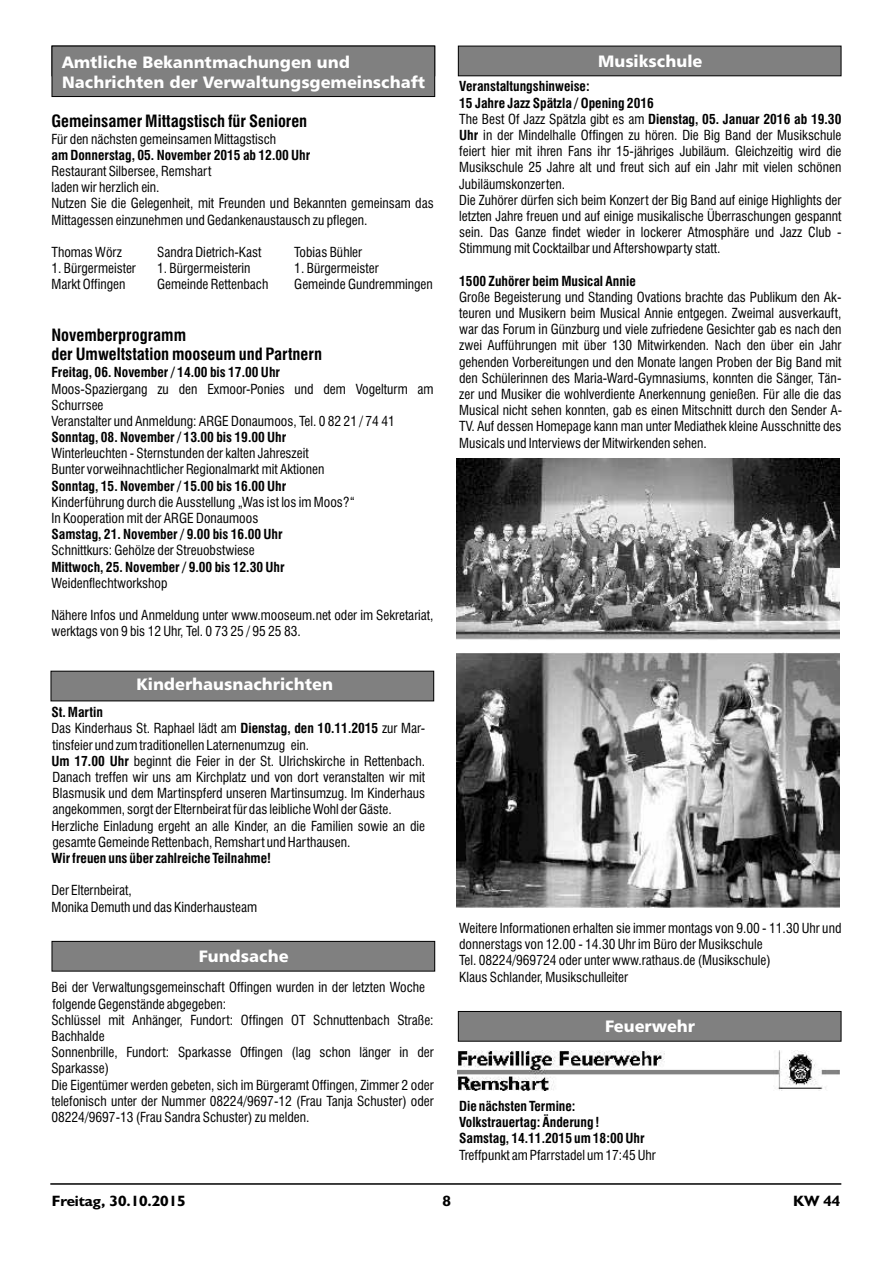
<style>
.page{position:relative;width:893px;height:1263px;background:#fff}
.page>*{position:absolute;margin:0;border:0;box-sizing:border-box;transform-origin:0 0}
.t1{font:16.5px/20.9px "Humanist 777 BT Black B";color:#fff;text-align:center}
.t2{font:700 condensed 16.5px "Swiss 721 BT";color:#000}
.t3{font:700 15px "Humanist 521 BT";letter-spacing:-.005em;color:#000;scale:1.04 1}
.t4{font:condensed 13.5px/16.2px "Swiss 721 BT";color:#000}
.t5{font:700 condensed 13.5px/16.2px "Swiss 721 BT";color:#000}
.s1{font-weight:700}
</style>
<div class="page">
<hr style="left:50px;top:1183px;width:791px;height:2px;background:#000">
<div style="left:52px;top:46px;width:383px;height:51px;background:#808080"></div>
<div style="left:52px;top:46px;width:383px;height:51px;border:1px solid #000"></div>
<div style="left:51px;top:671px;width:383px;height:30px;background:#808080"></div>
<div style="left:51px;top:671px;width:383px;height:30px;border:1px solid #000"></div>
<div style="left:52px;top:941px;width:383px;height:30px;background:#808080"></div>
<div style="left:52px;top:941px;width:383px;height:31px;border:1px solid #000"></div>
<img style="left:457px;top:458px;width:383px;height:182px">
<img style="left:457px;top:652px;width:383px;height:255px">
<div style="left:458px;top:46px;width:383px;height:30px;background:#808080"></div>
<div style="left:458px;top:46px;width:383px;height:30px;border:1px solid #000"></div>
<div style="left:458px;top:1011px;width:383px;height:30px;background:#808080"></div>
<div style="left:458px;top:1011px;width:383px;height:31px;border:1px solid #000"></div>
<img style="left:458px;top:1050px;width:382px;height:41px">
<p class="t1" style="left:62px;top:52px;width:365px">Für unsere Senioren<br>Nachrichten der Verwaltungsgemeinschaft</p>
<p class="t1" style="left:62px;top:53px;width:289px">Amtliche Bekanntmachungen und</p>
<p class="t1" style="left:598px;top:52px;width:106px">Musikschule</p>
<p class="t5" style="left:459px;top:80px;width:196px">Veranstaltungshinweise:<br>15 Jahre Jazz Spätzla / Opening 2016</p>
<p class="t2" style="left:51px;top:114px;width:257px">Gemeinsamer Mittagstisch für Senioren</p>
<p class="t4" style="left:459px;top:112px;width:384px">The Best Of Jazz Spätzla gibt es am <span class="s1">Dienstag, 05. Januar 2016 ab 19.30<br>Uhr</span> in der Mindelhalle Offingen zu hören. Die Big Band der Musikschule</p>
<p class="t4" style="left:51px;top:132px;width:226px">Für den nächsten gemeinsamen Mittagstisch</p>
<p class="t4" style="left:459px;top:144px;width:384px">feiert hier mit ihren Fans ihr 15-jähriges Jubiläum. Gleichzeitig wird die</p>
<p class="t5" style="left:51px;top:148px;width:260px">am Donnerstag, 05. November 2015 ab 12.00 Uhr</p>
<p class="t4" style="left:51px;top:164px;width:162px">Restaurant Silbersee, Remshart</p>
<p class="t4" style="left:459px;top:161px;width:384px">Musikschule 25 Jahre alt und freut sich auf ein Jahr mit vielen schönen<br>Jubiläumskonzerten.</p>
<p class="t4" style="left:51px;top:180px;width:384px">laden wir herzlich ein.<br>Nutzen Sie die Gelegenheit, mit Freunden und Bekannten gemeinsam das</p>
<p class="t4" style="left:459px;top:193px;width:384px">Die Zuhörer dürfen sich beim Konzert der Big Band auf einige Highlights der</p>
<p class="t4" style="left:51px;top:213px;width:317px">Mittagessen einzunehmen und Gedankenaustausch zu pflegen.</p>
<p class="t4" style="left:459px;top:209px;width:384px;text-align:justify">letzten Jahre freuen und auf einige musikalische Überraschungen gespannt sein. Das Ganze findet wieder in lockerer Atmosphäre und Jazz Club - Stimmung mit Cocktailbar und Aftershowparty statt.</p>
<p class="t4" style="left:51px;top:245px;width:72px">Thomas Wörz</p>
<p class="t4" style="left:157px;top:245px;width:106px">Sandra Dietrich-Kast</p>
<p class="t4" style="left:294px;top:245px;width:69px">Tobias Bühler</p>
<p class="t4" style="left:51px;top:261px;width:86px">1. Bürgermeister</p>
<p class="t4" style="left:157px;top:261px;width:95px">1. Bürgermeisterin</p>
<p class="t4" style="left:294px;top:261px;width:86px">1. Bürgermeister</p>
<p class="t4" style="left:51px;top:277px;width:75px">Markt Offingen</p>
<p class="t4" style="left:157px;top:277px;width:113px">Gemeinde Rettenbach</p>
<p class="t4" style="left:294px;top:277px;width:140px">Gemeinde Gundremmingen</p>
<p class="t5" style="left:459px;top:274px;width:178px">1500 Zuhörer beim Musical Annie</p>
<p class="t4" style="left:459px;top:290px;width:384px;text-align:justify">Große Begeisterung und Standing Ovations brachte das Publikum den Ak&shy;teuren und Musikern beim Musical Annie entgegen. Zweimal ausverkauft, war das Forum in Günzburg und viele zufriedene Gesichter gab es nach den</p>
<p class="t2" style="left:51px;top:328px;width:136px">Novemberprogramm</p>
<p class="t4" style="left:459px;top:339px;width:384px">zwei Aufführungen mit über 130 Mitwirkenden. Nach den über ein Jahr</p>
<p class="t2" style="left:51px;top:348px;width:272px">der Umweltstation mooseum und Partnern</p>
<p class="t4" style="left:459px;top:355px;width:384px">gehenden Vorbereitungen und den Monate langen Proben der Big Band mit</p>
<p class="t5" style="left:51px;top:365px;width:230px">Freitag, 06. November / 14.00 bis 17.00 Uhr</p>
<p class="t4" style="left:459px;top:371px;width:384px">den Schülerinnen des Maria-Ward-Gymnasiums, konnten die Sänger, Tän-</p>
<p class="t4" style="left:51px;top:382px;width:384px">Moos-Spaziergang zu den Exmoor-Ponies und dem Vogelturm am</p>
<p class="t4" style="left:459px;top:387px;width:384px">zer und Musiker die wohlverdiente Anerkennung genießen. Für alle die das</p>
<p class="t4" style="left:51px;top:398px;width:54px">Schurrsee</p>
<p class="t4" style="left:459px;top:403px;width:385px">Musical nicht sehen konnten, gab es einen Mitschnitt durch den Sender A-</p>
<p class="t4" style="left:51px;top:414px;width:345px">Veranstalter und Anmeldung: ARGE Donaumoos, Tel. 0 82 21 / 74 41</p>
<p class="t4" style="left:459px;top:419px;width:384px">TV. Auf dessen Homepage kann man unter Mediathek kleine Ausschnitte des</p>
<p class="t5" style="left:51px;top:430px;width:236px">Sonntag, 08. November / 13.00 bis 19.00 Uhr</p>
<p class="t4" style="left:459px;top:436px;width:249px">Musicals und Interviews der Mitwirkenden sehen.</p>
<p class="t4" style="left:51px;top:446px;width:274px">Winterleuchten - Sternstunden der kalten Jahreszeit<br>Bunter vorweihnachtlicher Regionalmarkt mit Aktionen</p>
<p class="t5" style="left:51px;top:479px;width:236px">Sonntag, 15. November / 15.00 bis 16.00 Uhr</p>
<p class="t4" style="left:51px;top:495px;width:305px">Kinderführung durch die Ausstellung „Was ist los im Moos?“<br>In Kooperation mit der ARGE Donaumoos</p>
<p class="t5" style="left:51px;top:527px;width:233px">Samstag, 21. November / 9.00 bis 16.00 Uhr</p>
<p class="t4" style="left:51px;top:544px;width:205px">Schnittkurs: Gehölze der Streuobstwiese</p>
<p class="t5" style="left:51px;top:560px;width:235px">Mittwoch, 25. November / 9.00 bis 12.30 Uhr</p>
<p class="t4" style="left:51px;top:576px;width:118px">Weidenflechtworkshop</p>
<p class="t4" style="left:51px;top:608px;width:384px">Nähere Infos und Anmeldung unter www.mooseum.net oder im Sekretariat, werktags von 9 bis 12 Uhr, Tel. 0 73 25 / 95 25 83.</p>
<p class="t1" style="left:118px;top:676px;width:251px">Amtliche Bekanntmachungen</p>
<p class="t1" style="left:137px;top:676px;width:198px">Kinderhausnachrichten</p>
<p class="t4" style="left:51px;top:705px;width:375px"><span class="s1">St. Martin<br></span>Das Kinderhaus St. Raphael lädt am <span class="s1">Dienstag, den 10.11.2015</span> zur Mar&shy;tinsfeier und zum traditionellen Laternenumzug ein.<br><span class="s1">Um 17.00 Uhr</span> beginnt die Feier in der St. Ulrichskirche in Rettenbach.<br>Danach treffen wir uns am Kirchplatz und von dort veranstalten wir mit Blasmusik und dem Martinspferd unseren Martinsumzug. Im Kinderhaus angekommen, sorgt der Elternbeirat für das leibliche Wohl der Gäste.<br>Herzliche Einladung ergeht an alle Kinder, an die Familien sowie an die gesamte Gemeinde Rettenbach, Remshart und Harthausen.</p>
<p class="t5" style="left:51px;top:851px;width:221px">Wir freuen uns über zahlreiche Teilnahme!</p>
<p class="t4" style="left:51px;top:883px;width:207px">Der Elternbeirat,<br>Monika Demuth und das Kinderhausteam</p>
<p class="t1" style="left:199px;top:948px;width:91px">Fundsache</p>
<p class="t4" style="left:51px;top:981px;width:384px">Bei der Verwaltungsgemeinschaft Offingen wurden in der letzten Woche folgende Gegenstände abgegeben:<br>Schlüssel mit Anhänger, Fundort: Offingen OT Schnuttenbach Straße:<br>Bachhalde<br>Sonnenbrille, Fundort: Sparkasse Offingen (lag schon länger in der Sparkasse)<br>Die Eigentümer werden gebeten, sich im Bürgeramt Offingen, Zimmer 2 oder telefonisch unter der Nummer 08224/9697-12 (Frau Tanja Schuster) oder 08224/9697-13 (Frau Sandra Schuster) zu melden.</p>
<p class="t4" style="left:459px;top:921px;width:384px">Weitere Informationen erhalten sie immer montags von 9.00 - 11.30 Uhr und donnerstags von 12.00 - 14.30 Uhr im Büro der Musikschule<br>Tel. 08224/969724 oder unter www.rathaus.de (Musikschule)<br>Klaus Schlander, Musikschulleiter</p>
<p class="t1" style="left:605px;top:1018px;width:91px">Feuerwehr</p>
<p class="t5" style="left:459px;top:1099px;width:187px">Die nächsten Termine:<br>Volkstrauertag: Änderung !<br>Samstag, 14.11.2015 um 18:00 Uhr</p>
<p class="t4" style="left:459px;top:1148px;width:198px">Treffpunkt am Pfarrstadel um 17:45 Uhr</p>
<p class="t3" style="left:52px;top:1195px;width:130px">Freitag, 30.10.2015</p>
<p class="t3" style="left:442px;top:1195px;width:10px">8</p>
<p class="t3" style="left:793px;top:1195px;width:47px">KW 44</p>
</div>
